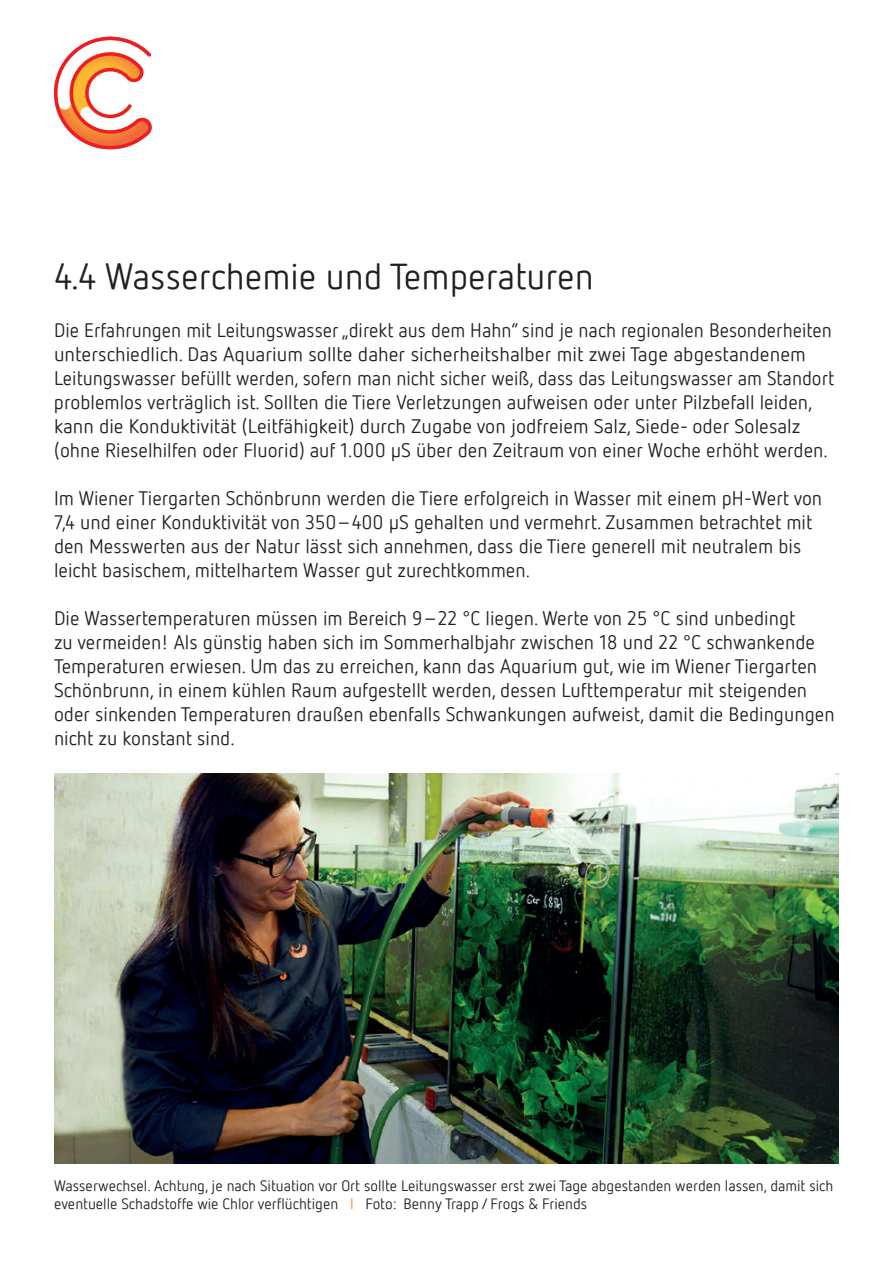
<style>
.page{position:relative;width:893px;height:1263px;background:#fff}
.page>*{position:absolute;margin:0;border:0;box-sizing:border-box;transform-origin:0 0}
.t1{font:36px "Netto Pro";color:#231f20}
.t2{font:19.5px/24px "Netto Pro";color:#231f20}
.t3{font:15px/18px "Netto Pro";color:#231f20}
.s1{color:#f68b1f}
</style>
<div class="page">
<svg style="left:54px;top:37px;width:98px;height:112px"></svg>
<img style="left:54px;top:773px;width:784px;height:390px">
<h1 class="t1" style="left:54px;top:253px;width:541px">4.4 Wasserchemie und Temperaturen</h1>
<p class="t2" style="left:54px;top:318px;width:782px">Die Erfahrungen mit Leitungswasser „direkt aus dem Hahn“ sind je nach regionalen Besonderheiten unterschiedlich. Das Aquarium sollte daher sicherheitshalber mit zwei Tage abgestandenem Leitungswasser befüllt werden, sofern man nicht sicher weiß, dass das Leitungswasser am Standort problemlos verträglich ist. Sollten die Tiere Verletzungen aufweisen oder unter Pilzbefall leiden, kann die Konduktivität (Leitfähigkeit) durch Zugabe von jodfreiem Salz, Siede- oder Solesalz (ohne Rieselhilfen oder Fluorid) auf 1.000 µS über den Zeitraum von einer Woche erhöht werden.</p>
<p class="t2" style="left:54px;top:486px;width:770px">Im Wiener Tiergarten Schönbrunn werden die Tiere erfolgreich in Wasser mit einem pH-Wert von 7,4 und einer Konduktivität von 350–400 µS gehalten und vermehrt. Zusammen betrachtet mit den Messwerten aus der Natur lässt sich annehmen, dass die Tiere generell mit neutralem bis leicht basischem, mittelhartem Wasser gut zurechtkommen.</p>
<p class="t2" style="left:54px;top:606px;width:782px">Die Wassertemperaturen müssen im Bereich 9–22 °C liegen. Werte von 25 °C sind unbedingt<br>zu vermeiden! Als günstig haben sich im Sommerhalbjahr zwischen 18 und 22 °C schwankende Temperaturen erwiesen. Um das zu erreichen, kann das Aquarium gut, wie im Wiener Tiergarten Schönbrunn, in einem kühlen Raum aufgestellt werden, dessen Lufttemperatur mit steigenden oder sinkenden Temperaturen draußen ebenfalls Schwankungen aufweist, damit die Bedingungen nicht zu konstant sind.</p>
<p class="t3" style="left:54px;top:1176px;width:781px">Wasserwechsel. Achtung, je nach Situation vor Ort sollte Leitungswasser erst zwei Tage abgestanden werden lassen, damit sich eventuelle Schadstoffe wie Chlor verflüchtigen <span class="s1">I</span> Foto: Benny Trapp / Frogs &amp; Friends</p>
</div>
